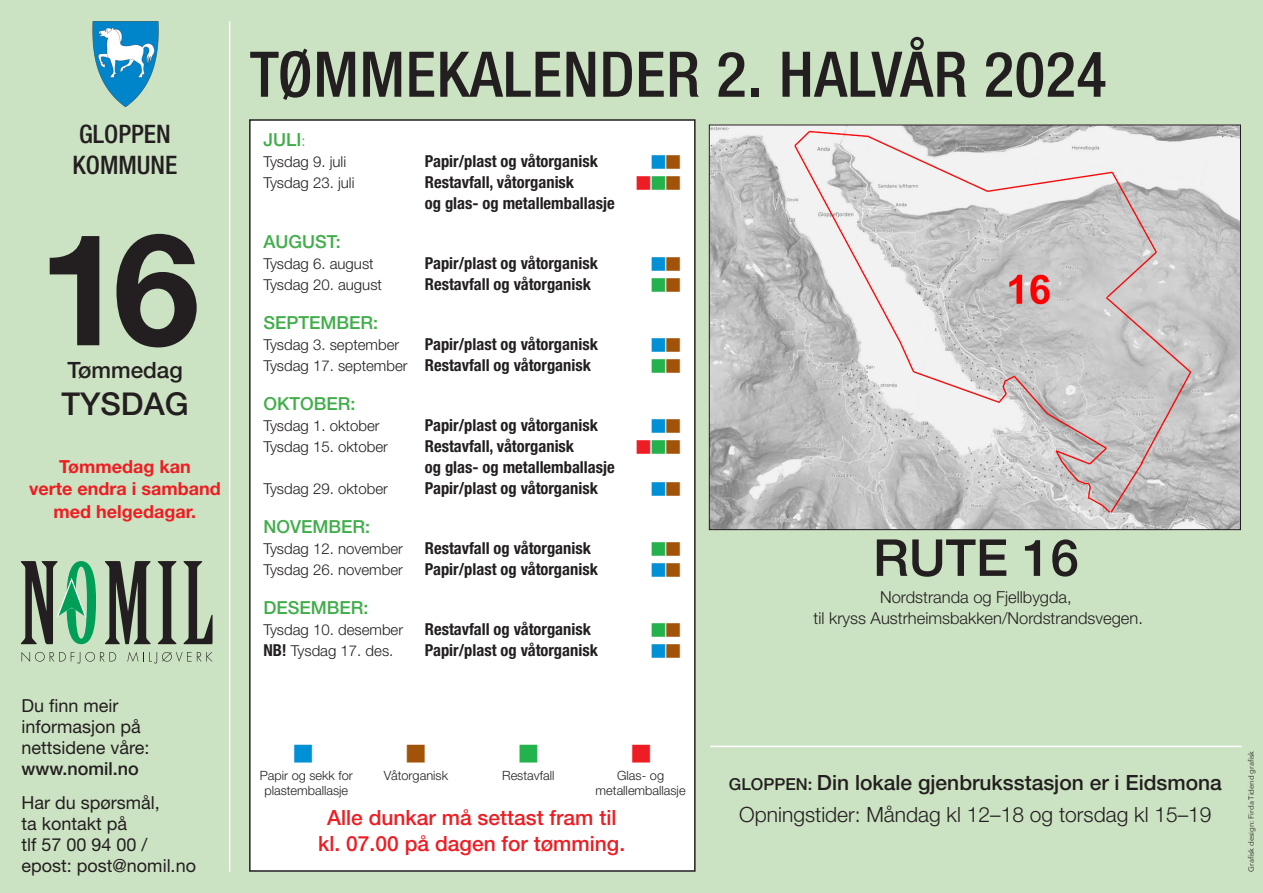
<style>
.page{position:relative;width:1263px;height:893px;background:#cce3c3}
.page>*{position:absolute;margin:0;border:0;box-sizing:border-box;transform-origin:0 0}
.t1{font:700 156px "Helvetica Neue LT Std";color:#231f20}
.t2{font:500 condensed 63px "Helvetica Neue LT Std";letter-spacing:.01em;color:#231f20}
.t3{font:500 51px "Helvetica Neue LT Std";color:#231f20}
.t4{font:500 31.5px "Helvetica Neue LT Std";color:#231f20}
.t5{font:500 condensed 25.5px/30.6px "Helvetica Neue LT Std";color:#231f20}
.t6{font:500 22.5px "Helvetica Neue LT Std";color:#231f20}
.t7{font:500 21px/25.5px "Helvetica Neue LT Std";color:#ee1d23;text-align:center}
.t8{font:500 21px "Helvetica Neue LT Std";color:#231f20}
.t9{font:300 21px "Helvetica Neue LT Std";color:#231f20}
.t10{font:18px/21px "Helvetica Neue LT Std";color:#231f20}
.Normal_tekst{font:500 18px "Helvetica Neue LT Std";color:#40ae49}
.t11{font:700 18px/22.5px "Helvetica Neue LT Std";color:#ee1d23;text-align:center}
.Månad_grøn{font:500 18px "Helvetica Neue LT Std";color:#40ae49}
.Normal_tekst-2{font:700 condensed 16.5px/21px "Helvetica Neue LT Std";color:#231f20}
.t12{font:300 16.5px "Helvetica Neue LT Std";color:#231f20}
.Normal_tekst-3{font:300 15px "Helvetica Neue LT Std";color:#231f20}
.t13{font:300 12.75px/15.3px "Helvetica Neue LT Std";color:#231f20;text-align:center}
.t14{font:7.5px "Avenir Next";color:#231f20}
.s1{font-weight:500}
.s2{font-weight:300;font-size:15px}
.s3{font-weight:300;font-stretch:normal;font-size:15px}
.s4{font-weight:700;font-stretch:condensed;font-size:16.5px}
.s5{font-size:16.5px}
</style>
<div class="page">
<img style="left:91px;top:21px;width:68px;height:85px">
<div style="left:250px;top:120px;width:445px;height:751px;background:#fff"></div>
<div style="left:249px;top:119px;width:447px;height:753px;border:2px solid #231f20"></div>
<svg style="left:22px;top:652px;width:94px;height:11px"></svg>
<svg style="left:127px;top:652px;width:86px;height:11px"></svg>
<svg style="left:105px;top:561px;width:46px;height:83px;background:#6a7265"></svg>
<svg style="left:158px;top:561px;width:18px;height:83px"></svg>
<svg style="left:183px;top:561px;width:30px;height:83px;background:#8b9784"></svg>
<svg style="left:21px;top:561px;width:75px;height:83px;background:#6e9e7e"></svg>
<img style="left:711px;top:127px;width:528px;height:401px">
<hr style="left:229px;top:21px;width:1px;height:851px;background:#fff">
<hr style="left:710px;top:746px;width:532px;height:1px;background:#fff">
<p class="t5" style="left:73px;top:118px;width:106px">GLOPPEN<br>KOMMUNE</p>
<p class="t1" style="left:38px;top:193px;width:163px">16</p>
<p class="t6" style="left:67px;top:356px;width:117px">Tømmedag</p>
<p class="t4" style="left:61px;top:385px;width:129px">TYSDAG</p>
<p class="t11" style="left:29px;top:455px;width:193px">Tømmedag kan<br>verte endra i samband med helgedagar.</p>
<p class="t10" style="left:22px;top:695px;width:130px">Du finn meir informasjon på nettsidene våre: <span class="s1">www.nomil.no</span></p>
<p class="t10" style="left:22px;top:792px;width:140px">Har du spørsmål, ta kontakt på</p>
<p class="t10" style="left:22px;top:834px;width:176px">tlf 57 00 94 00 / epost: post@nomil.no</p>
<p class="t2" style="left:250px;top:37px;width:858px">TØMMEKALENDER 2. HALVÅR 2024</p>
<p class="Månad_grøn" style="left:263px;top:129px;width:44px">JULI<span class="s2">:</span></p>
<p class="Normal_tekst-3" style="left:263px;top:153px;width:84px">Tysdag 9. juli</p>
<p class="Normal_tekst-2" style="left:425px;top:151px;width:175px">Papir/plast og våtorganisk</p>
<p class="Normal_tekst-3" style="left:263px;top:174px;width:93px">Tysdag 23. juli</p>
<p class="Normal_tekst-2" style="left:425px;top:172px;width:191px">Restavfall, våtorganisk<br>og glas- og metallemballasje</p>
<p class="Normal_tekst" style="left:263px;top:231px;width:79px">AUGUST:</p>
<p class="Normal_tekst-3" style="left:263px;top:255px;width:112px">Tysdag 6. august</p>
<p class="Normal_tekst-2" style="left:425px;top:253px;width:175px">Papir/plast og våtorganisk</p>
<p class="Normal_tekst-3" style="left:263px;top:276px;width:120px">Tysdag 20. august</p>
<p class="Normal_tekst-2" style="left:425px;top:274px;width:168px">Restavfall og våtorganisk</p>
<p class="Normal_tekst" style="left:263px;top:312px;width:116px">SEPTEMBER:</p>
<p class="Normal_tekst-3" style="left:263px;top:336px;width:137px">Tysdag 3. september</p>
<p class="Normal_tekst-2" style="left:425px;top:334px;width:175px">Papir/plast og våtorganisk</p>
<p class="Normal_tekst-2" style="left:263px;top:355px;width:329px"><span class="s3">Tysdag 17. september</span> Restavfall og våtorganisk</p>
<p class="Normal_tekst" style="left:263px;top:393px;width:94px">OKTOBER:</p>
<p class="Normal_tekst-3" style="left:263px;top:417px;width:118px">Tysdag 1. oktober</p>
<p class="Normal_tekst-2" style="left:425px;top:415px;width:175px">Papir/plast og våtorganisk</p>
<p class="Normal_tekst-3" style="left:263px;top:438px;width:126px">Tysdag 15. oktober</p>
<p class="Normal_tekst-2" style="left:425px;top:436px;width:191px">Restavfall, våtorganisk<br>og glas- og metallemballasje</p>
<p class="Normal_tekst-3" style="left:263px;top:480px;width:126px">Tysdag 29. oktober</p>
<p class="Normal_tekst-2" style="left:425px;top:478px;width:175px">Papir/plast og våtorganisk</p>
<p class="Normal_tekst" style="left:263px;top:516px;width:108px">NOVEMBER:</p>
<p class="Normal_tekst-3" style="left:263px;top:540px;width:141px">Tysdag 12. november</p>
<p class="Normal_tekst-2" style="left:425px;top:538px;width:168px">Restavfall og våtorganisk</p>
<p class="Normal_tekst-3" style="left:263px;top:561px;width:141px">Tysdag 26. november</p>
<p class="Normal_tekst-2" style="left:425px;top:559px;width:175px">Papir/plast og våtorganisk</p>
<p class="Normal_tekst" style="left:263px;top:597px;width:107px">DESEMBER:</p>
<p class="Normal_tekst-3" style="left:263px;top:621px;width:141px">Tysdag 10. desember</p>
<p class="Normal_tekst-2" style="left:425px;top:619px;width:168px">Restavfall og våtorganisk</p>
<p class="Normal_tekst-3" style="left:263px;top:642px;width:132px"><span class="s4">NB!</span> Tysdag 17. des.</p>
<p class="Normal_tekst-2" style="left:425px;top:640px;width:175px">Papir/plast og våtorganisk</p>
<p class="t3" style="left:873px;top:527px;width:207px">RUTE 16</p>
<p class="t12" style="left:880px;top:587px;width:193px">Nordstranda og Fjellbygda,</p>
<p class="t12" style="left:813px;top:608px;width:331px">til kryss Austrheimsbakken/Nordstrandsvegen.</p>
<p class="t13" style="left:260px;top:767px;width:95px">Papir og sekk for plastemballasje</p>
<p class="t13" style="left:384px;top:767px;width:66px">Våtorganisk</p>
<p class="t13" style="left:502px;top:767px;width:54px">Restavfall</p>
<p class="t13" style="left:596px;top:767px;width:91px">Glas- og metallemballasje</p>
<p class="t7" style="left:318px;top:805px;width:308px">Alle dunkar må settast fram til kl. 07.00 på dagen for tømming.</p>
<p class="t8" style="left:729px;top:770px;width:495px"><span class="s5">GLOPPEN:</span> Din lokale gjenbruksstasjon er i Eidsmona</p>
<p class="t9" style="left:739px;top:801px;width:474px">Opningstider: Måndag kl 12–18 og torsdag kl 15–19</p>
<p class="t14" style="left:1245px;top:872px;width:122px;rotate:-90deg">Grafisk design: Firda Tidend grafisk</p>
</div>
